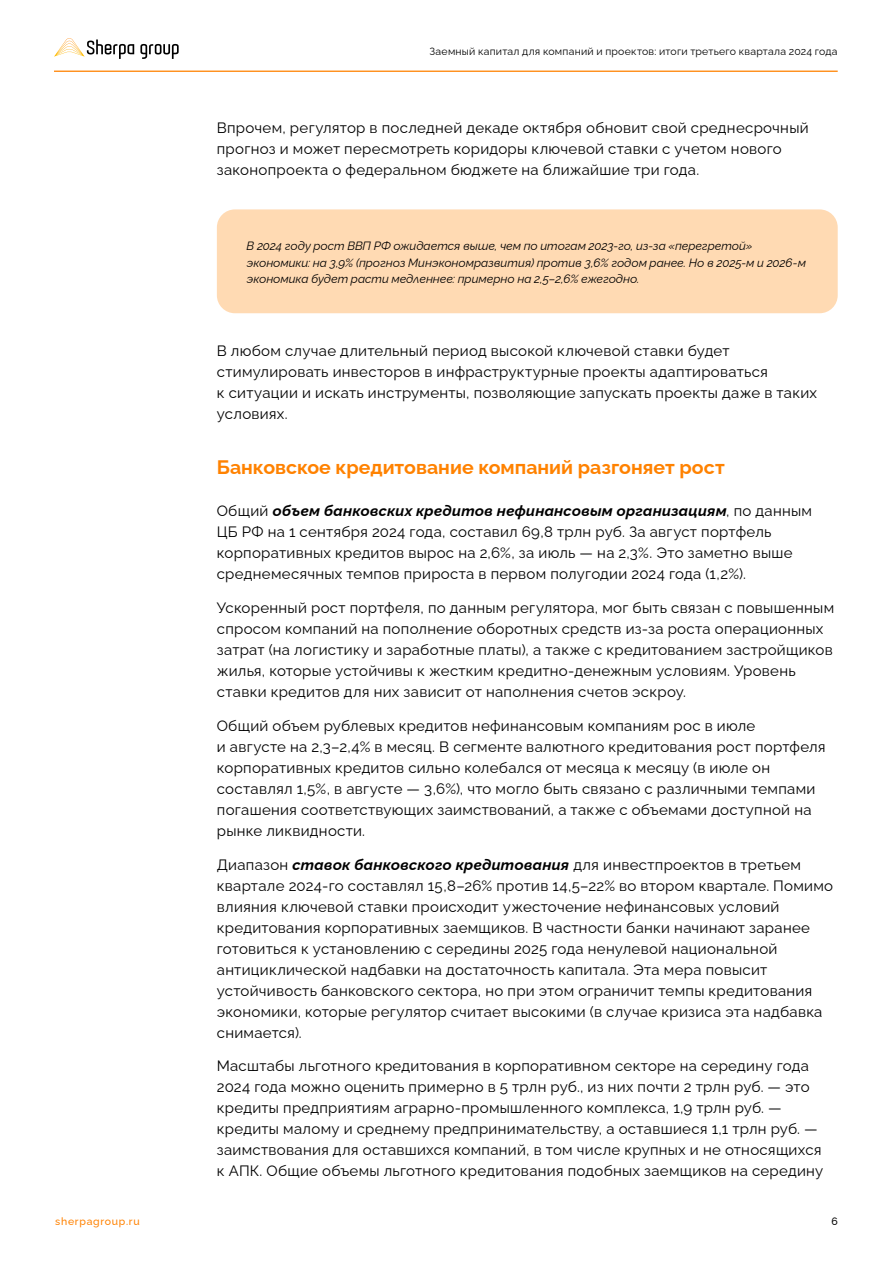
<style>
.page{position:relative;width:893px;height:1263px;background:#fff}
.page>*{position:absolute;margin:0;border:0;box-sizing:border-box;transform-origin:0 0}
.t1{font:700 19.5px "Raleway";color:#ff8200}
.t2{font:15px/21px "Raleway";letter-spacing:.02em;color:#000}
.t3{font:italic 12px/16.5px "Raleway";letter-spacing:-.005em;color:#000}
.t4{font:10.5px "Raleway";letter-spacing:.02em;color:#000}
.t5{font:500 10.5px "Raleway";letter-spacing:.07em;color:#ff8200}
.t6{font:500 10.5px "Raleway";color:#000}
.s1{font-weight:700;font-style:italic}
</style>
<div class="page">
<hr style="left:54px;top:71px;width:784px;height:1px;background:#ff8200">
<svg style="left:54px;top:38px;width:125px;height:21px"></svg>
<div style="left:217px;top:209px;width:621px;height:104px;background:#ffdab3;border-radius:18px"></div>
<p class="t4" style="left:430px;top:43px;width:410px">Заемный капитал для компаний и проектов: итоги третьего квартала 2024 года</p>
<p class="t2" style="left:217px;top:116px;width:593px">Впрочем, регулятор в последней декаде октября обновит свой среднесрочный прогноз и может пересмотреть коридоры ключевой ставки с учетом нового законопроекта о федеральном бюджете на ближайшие три года.</p>
<p class="t3" style="left:247px;top:237px;width:561px">В 2024 году рост ВВП РФ ожидается выше, чем по итогам 2023‑го, из‑за «перегретой» экономики: на 3,9% (прогноз Минэкономразвития) против 3,6% годом ранее. Но в 2025‑м и 2026‑м экономика будет расти медленнее: примерно на 2,5–2,6% ежегодно.</p>
<p class="t2" style="left:217px;top:338px;width:602px">В любом случае длительный период высокой ключевой ставки будет стимулировать инвесторов в инфраструктурные проекты адаптироваться<br>к ситуации и искать инструменты, позволяющие запускать проекты даже в таких условиях.</p>
<h1 class="t1" style="left:217px;top:451px;width:509px">Банковское кредитование компаний разгоняет рост</h1>
<p class="t2" style="left:217px;top:499px;width:597px">Общий <span class="s1">объем банковских кредитов нефинансовым организациям</span>, по данным ЦБ РФ на 1 сентября 2024 года, составил 69,8 трлн руб. За август портфель корпоративных кредитов вырос на 2,6%, за июль — на 2,3%. Это заметно выше среднемесячных темпов прироста в первом полугодии 2024 года (1,2%).</p>
<p class="t2" style="left:217px;top:595px;width:619px">Ускоренный рост портфеля, по данным регулятора, мог быть связан с повышенным спросом компаний на пополнение оборотных средств из‑за роста операционных затрат (на логистику и заработные платы), а также с кредитованием застройщиков жилья, которые устойчивы к жестким кредитно-денежным условиям. Уровень ставки кредитов для них зависит от наполнения счетов эскроу.</p>
<p class="t2" style="left:217px;top:713px;width:610px">Общий объем рублевых кредитов нефинансовым компаниям рос в июле<br>и августе на 2,3–2,4% в месяц. В сегменте валютного кредитования рост портфеля корпоративных кредитов сильно колебался от месяца к месяцу (в июле он составлял 1,5%, в августе — 3,6%), что могло быть связано с различными темпами погашения соответствующих заимствований, а также с объемами доступной на рынке ликвидности.</p>
<p class="t2" style="left:217px;top:852px;width:618px">Диапазон <span class="s1">ставок банковского кредитования</span> для инвестпроектов в третьем квартале 2024‑го составлял 15,8–26% против 14,5–22% во втором квартале. Помимо влияния ключевой ставки происходит ужесточение нефинансовых условий кредитования корпоративных заемщиков. В частности банки начинают заранее готовиться к установлению с середины 2025 года ненулевой национальной антициклической надбавки на достаточность капитала. Эта мера повысит устойчивость банковского сектора, но при этом ограничит темпы кредитования экономики, которые регулятор считает высокими (в случае кризиса эта надбавка снимается).</p>
<p class="t2" style="left:217px;top:1054px;width:608px">Масштабы льготного кредитования в корпоративном секторе на середину года 2024 года можно оценить примерно в 5 трлн руб., из них почти 2 трлн руб. — это кредиты предприятиям аграрно-промышленного комплекса, 1,9 трлн руб. — кредиты малому и среднему предпринимательству, а оставшиеся 1,1 трлн руб. — заимствования для оставшихся компаний, в том числе крупных и не относящихся к АПК. Общие объемы льготного кредитования подобных заемщиков на середину</p>
<p class="t5" style="left:55px;top:1212px;width:86px">sherpagroup.ru</p>
<p class="t6" style="left:831px;top:1212px;width:8px">6</p>
</div>
